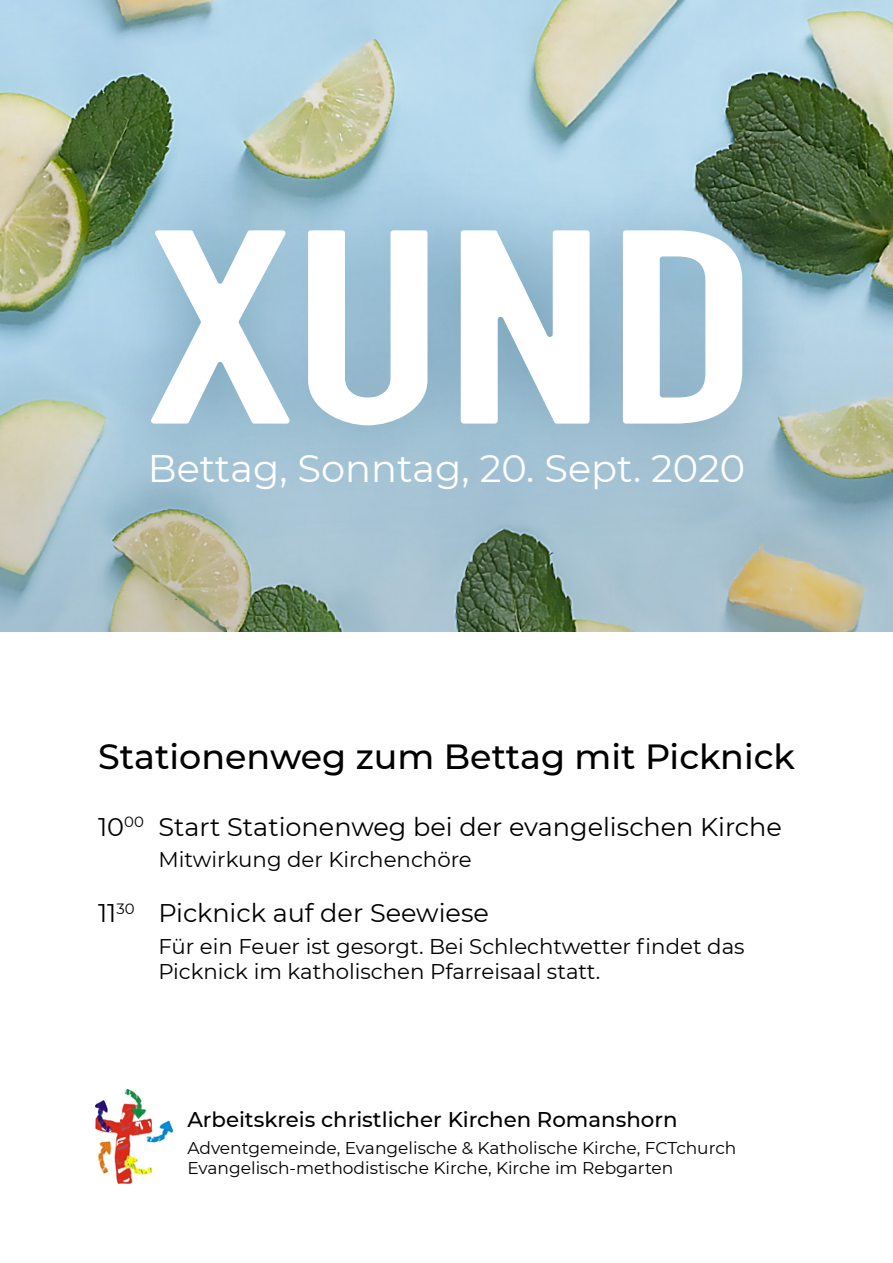
<style>
.page{position:relative;width:893px;height:1263px;background:#fff}
.page>*{position:absolute;margin:0;border:0;box-sizing:border-box;transform-origin:0 0}
.t1{font:361.8px "Brayden Sans";color:#fff}
.t2{font:38.25px "Montserrat";color:#fff}
.t3{font:500 34.95px "Montserrat";color:#000}
.t4{font:25.5px "Montserrat";color:#000}
.t5{font:21.3px/25.5px "Montserrat";color:#000}
.t6{font:500 21.3px "Montserrat";color:#000}
.t7{font:17.1px/20.4px "Montserrat";color:#000}
</style>
<div class="page">
<img style="left:0;top:0;width:893px;height:631px">
<div style="left:88px;top:164px;width:722px;height:386px;background:#145774;opacity:.4"></div>
<img style="left:95px;top:1089px;width:77px;height:94px">
<p class="t1" style="left:150px;top:169px;width:611px">Xund</p>
<p class="t2" style="left:148px;top:442px;width:599px">Bettag, Sonntag, 20. Sept. 2020</p>
<p class="t3" style="left:98px;top:732px;width:698px">Stationenweg zum Bettag mit Picknick</p>
<p class="t4" style="left:98px;top:809px;width:685px">10<sup>00</sup> Start Stationenweg bei der evangelischen Kirche</p>
<p class="t5" style="left:158px;top:846px;width:315px">Mitwirkung der Kirchenchöre</p>
<p class="t4" style="left:98px;top:895px;width:392px">11<sup>30</sup> Picknick auf der Seewiese</p>
<p class="t5" style="left:158px;top:932px;width:588px">Für ein Feuer ist gesorgt. Bei Schlechtwetter findet das<br>Picknick im katholischen Pfarreisaal statt.</p>
<p class="t6" style="left:187px;top:1104px;width:492px">Arbeitskreis christlicher Kirchen Romanshorn</p>
<p class="t7" style="left:187px;top:1137px;width:550px">Adventgemeinde, Evangelische &amp; Katholische Kirche, FCTchurch<br>Evangelisch-methodistische Kirche, Kirche im Rebgarten</p>
</div>
